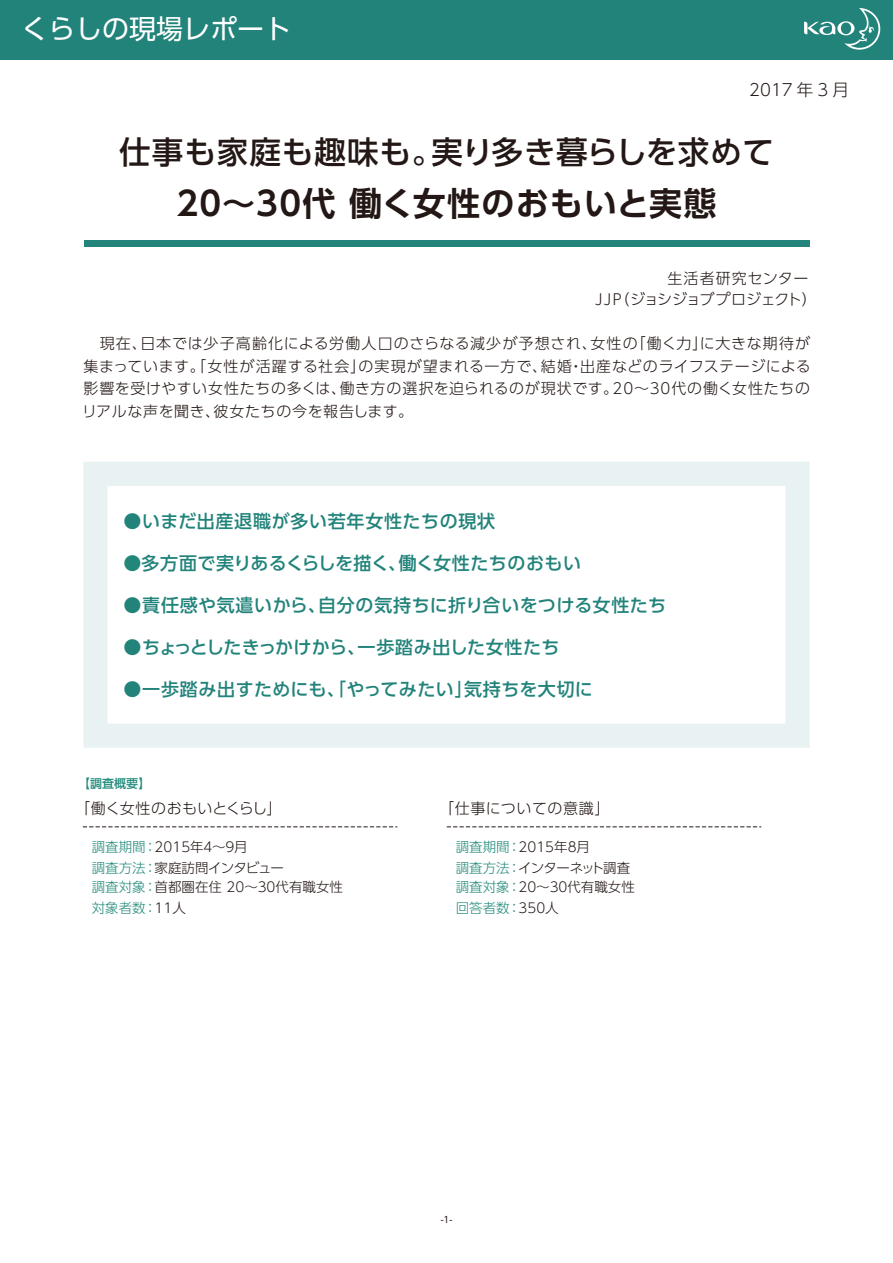
<style>
.page{position:relative;width:893px;height:1263px;background:#fff}
.page>*{position:absolute;margin:0;border:0;box-sizing:border-box;transform-origin:0 0}
.t1{font:700 33px "UD Shin Go Pro De";letter-spacing:.04em;color:#231815}
.t2{font:500 31.5px "UD Shin Go Pro";letter-spacing:.025em;color:#231815}
.t3{font:27px "UD Shin Go Pro";color:#fff}
.t4{font:500 18px "UD Shin Go Pro";letter-spacing:.03em;color:#22837b}
.t5{font:500 18px "UD Shin Go Pro";letter-spacing:.01em;color:#22837b}
.t6{font:300 16.5px "UD Shin Go Pro";color:#231815}
.t7{font:300 15px/22.5px "UD Shin Go Pro";letter-spacing:.03em;color:#231815;text-align:justify}
.t8{font:300 15px/21px "UD Shin Go Pro";letter-spacing:.01em;color:#231815}
.t9{font:300 15px "UD Shin Go Pro";letter-spacing:-.01em;color:#231815}
.t10{font:300 13.5px/21px "UD Shin Go Pro";color:#231815}
.t11{font:500 12px "UD Shin Go Pro";color:#228b7b}
.t12{font:9px "UD Shin Go Pro";color:#231815}
.s1{color:#22867b}
.s2{color:#228b7b}
</style>
<div class="page">
<div style="left:0;top:0;width:893px;height:59px;background:#22837b"></div>
<svg style="left:804px;top:8px;width:76px;height:42px"></svg>
<div style="left:84px;top:240px;width:726px;height:7px;background:#22847b"></div>
<svg style="left:83px;top:462px;width:727px;height:286px"></svg>
<svg style="left:83px;top:826px;width:314px;height:1px"></svg>
<svg style="left:447px;top:826px;width:314px;height:1px"></svg>
<h3 class="t3" style="left:21px;top:7px;width:272px">くらしの現場レポート</h3>
<p class="t6" style="left:741px;top:76px;width:110px">｠2017 年 3 月</p>
<h2 class="t2" style="left:119px;top:126px;width:656px">仕事も家庭も趣味も。実り多き暮らしを求めて</h2>
<h1 class="t1" style="left:176px;top:176px;width:542px">20～30代 働く女性のおもいと実態</h1>
<p class="t8" style="left:592px;top:267px;width:227px;text-indent:76px">生活者研究センター<br>ＪＪＰ（ジョシジョブプロジェクト）</p>
<p class="t7" style="left:82px;top:332px;width:730px">　現在、日本では少子高齢化による労働人口のさらなる減少が予想され、女性の「働く力」に大きな期待が集まっています。「女性が活躍する社会」の実現が望まれる一方で、結婚・出産などのライフステージによる影響を受けやすい女性たちの多くは、働き方の選択を迫られるのが現状です。20～30代の働く女性たちのリアルな声を聞き、彼女たちの今を報告します。</p>
<p class="t4" style="left:124px;top:507px;width:373px">●いまだ出産退職が多い若年女性たちの現状</p>
<p class="t4" style="left:124px;top:549px;width:459px"><span class="s1">●</span>多方面で実りあるくらしを描く、働く女性たちのおもい</p>
<p class="t4" style="left:124px;top:591px;width:544px">●責任感や気遣いから、自分の気持ちに折り合いをつける女性たち</p>
<p class="t5" style="left:124px;top:633px;width:437px">●ちょっとしたきっかけから、一歩踏み出した女性たち</p>
<p class="t4" style="left:124px;top:675px;width:471px">●一歩踏み出すためにも、「やってみたい」気持ちを大切に</p>
<p class="t11" style="left:78px;top:774px;width:74px">【調査概要】</p>
<p class="t9" style="left:75px;top:796px;width:208px">「働く女性のおもいとくらし」</p>
<p class="t10" style="left:92px;top:836px;width:194px"><span class="s2">調査期間 ：</span>2015年４～9月<br><span class="s2">調査方法 ：</span>家庭訪問インタビュー</p>
<p class="t10" style="left:92px;top:876px;width:253px"><span class="s2">調査対象 ：</span>首都圏在住 20～30代有職女性<span class="s2">対象者数 ：</span>11人</p>
<p class="t7" style="left:439px;top:797px;width:172px">「仕事についての意識」</p>
<p class="t10" style="left:456px;top:836px;width:176px"><span class="s2">調査期間 ：</span>2015年8月<br><span class="s2">調査方法 ：</span>インターネット調査</p>
<p class="t10" style="left:456px;top:876px;width:181px"><span class="s2">調査対象 ：</span>20～30代有職女性<span class="s2">回答者数 ：</span>350人</p>
<p class="t12" style="left:441px;top:1212px;width:13px">-1-</p>
</div>
